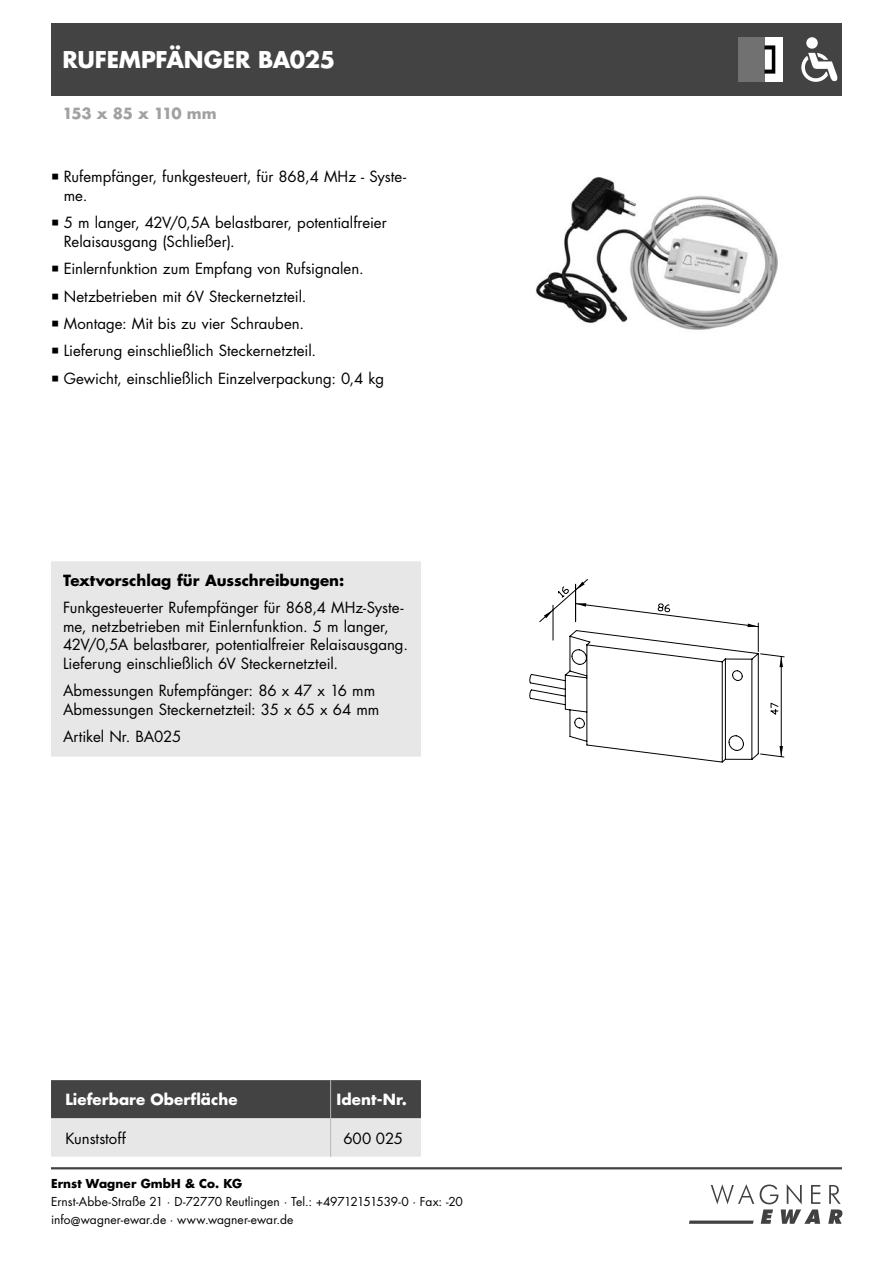
<style>
.page{position:relative;width:893px;height:1263px;background:#fff}
.page>*{position:absolute;margin:0;border:0;box-sizing:border-box;transform-origin:0 0}
.t1{font:700 22.5px "Futura Std";letter-spacing:-.015em;color:#fff}
.t2{font:15px/18.8px "Futura Std";color:#000}
.t3{font:700 15px "Futura Std";color:#000}
.t4{font:700 15px "Futura Std";letter-spacing:.005em;color:#fff}
.t5{font:700 15px "Futura Std";letter-spacing:-.045em;color:#a1a1a1}
.t6{font:12px/18px "Futura Std";color:#000}
.t7{font:700 12px "Futura Std";letter-spacing:.01em;color:#000}
</style>
<div class="page">
<svg style="left:689px;top:1184px;width:153px;height:40px"></svg>
<hr style="left:51px;top:1167px;width:791px;height:2px;background:#434343">
<div style="left:51px;top:23px;width:791px;height:73px;background:#434343"></div>
<svg style="left:529px;top:579px;width:256px;height:184px"></svg>
<svg style="left:544px;top:610px;width:9px;height:8px"></svg>
<svg style="left:576px;top:582px;width:9px;height:8px"></svg>
<svg style="left:576px;top:603px;width:10px;height:4px"></svg>
<svg style="left:747px;top:623px;width:11px;height:4px"></svg>
<svg style="left:779px;top:656px;width:4px;height:11px"></svg>
<svg style="left:779px;top:746px;width:4px;height:11px"></svg>
<img style="left:536px;top:177px;width:242px;height:153px">
<svg style="left:51px;top:1080px;width:370px;height:77px;background:#969696"></svg>
<hr style="left:330px;top:1080px;width:1px;height:38px;background:#b8b8b8">
<hr style="left:330px;top:1118px;width:1px;height:39px;background:#b8b8b8">
<div style="left:738px;top:37px;width:45px;height:45px;background:#fff"></div>
<div style="left:738px;top:37px;width:26px;height:45px;background:#717171"></div>
<svg style="left:764px;top:45px;width:11px;height:29px"></svg>
<div style="left:806px;top:37px;width:12px;height:12px;background:#fff;border-radius:50%"></div>
<svg style="left:801px;top:53px;width:36px;height:29px"></svg>
<div style="left:57px;top:567px;width:358px;height:184px;background:#e7e7e7"></div>
<div style="left:51px;top:561px;width:370px;height:196px;border:12px solid #e7e7e7"></div>
<h1 class="t1" style="left:63px;top:49px;width:274px">RUFEMPFÄNGER BA025</h1>
<p class="t5" style="left:63px;top:106px;width:155px">153 x 85 x 110 mm</p>
<p class="t2" style="left:64px;top:169px;width:344px">Rufempfänger, funkgesteuert, für 868,4 MHz - Syste&shy;me.</p>
<p class="t2" style="left:64px;top:215px;width:325px">5 m langer, 42V/0,5A belastbarer, potentialfreier<br>Relaisausgang (Schließer).</p>
<p class="t2" style="left:64px;top:256px;width:322px;line-height:27.3px">Einlernfunktion zum Empfang von Rufsignalen.<br>Netzbetrieben mit 6V Steckernetzteil.<br>Montage: Mit bis zu vier Schrauben.<br>Lieferung einschließlich Steckernetzteil.<br>Gewicht, einschließlich Einzelverpackung: 0,4 kg</p>
<p class="t3" style="left:63px;top:573px;width:283px">Textvorschlag für Ausschreibungen:</p>
<p class="t2" style="left:63px;top:599px;width:346px">Funkgesteuerter Rufempfänger für 868,4 MHz-Syste&shy;me, netzbetrieben mit Einlernfunktion. 5 m langer, 42V/0,5A belastbarer, potentialfreier Relaisausgang.<br>Lieferung einschließlich 6V Steckernetzteil.</p>
<p class="t2" style="left:63px;top:683px;width:318px">Abmessungen Rufempfänger: 86 x 47 x 16 mm<br>Abmessungen Steckernetzteil: 35 x 65 x 64 mm</p>
<p class="t2" style="left:63px;top:729px;width:120px">Artikel Nr. BA025</p>
<p class="t4" style="left:65px;top:1093px;width:174px">Lieferbare Oberfläche</p>
<p class="t4" style="left:337px;top:1093px;width:72px">Ident-Nr.</p>
<p class="t2" style="left:65px;top:1130px;width:62px">Kunststoff</p>
<p class="t2" style="left:343px;top:1130px;width:61px">600 025</p>
<p class="t7" style="left:51px;top:1178px;width:193px">Ernst Wagner GmbH &amp; Co. KG</p>
<p class="t6" style="left:51px;top:1193px;width:413px">Ernst-Abbe-Straße 21 · D-72770 Reutlingen · Tel.: +49712151539-0 · Fax: -20 info@wagner-ewar.de · www.wagner-ewar.de</p>
</div>
